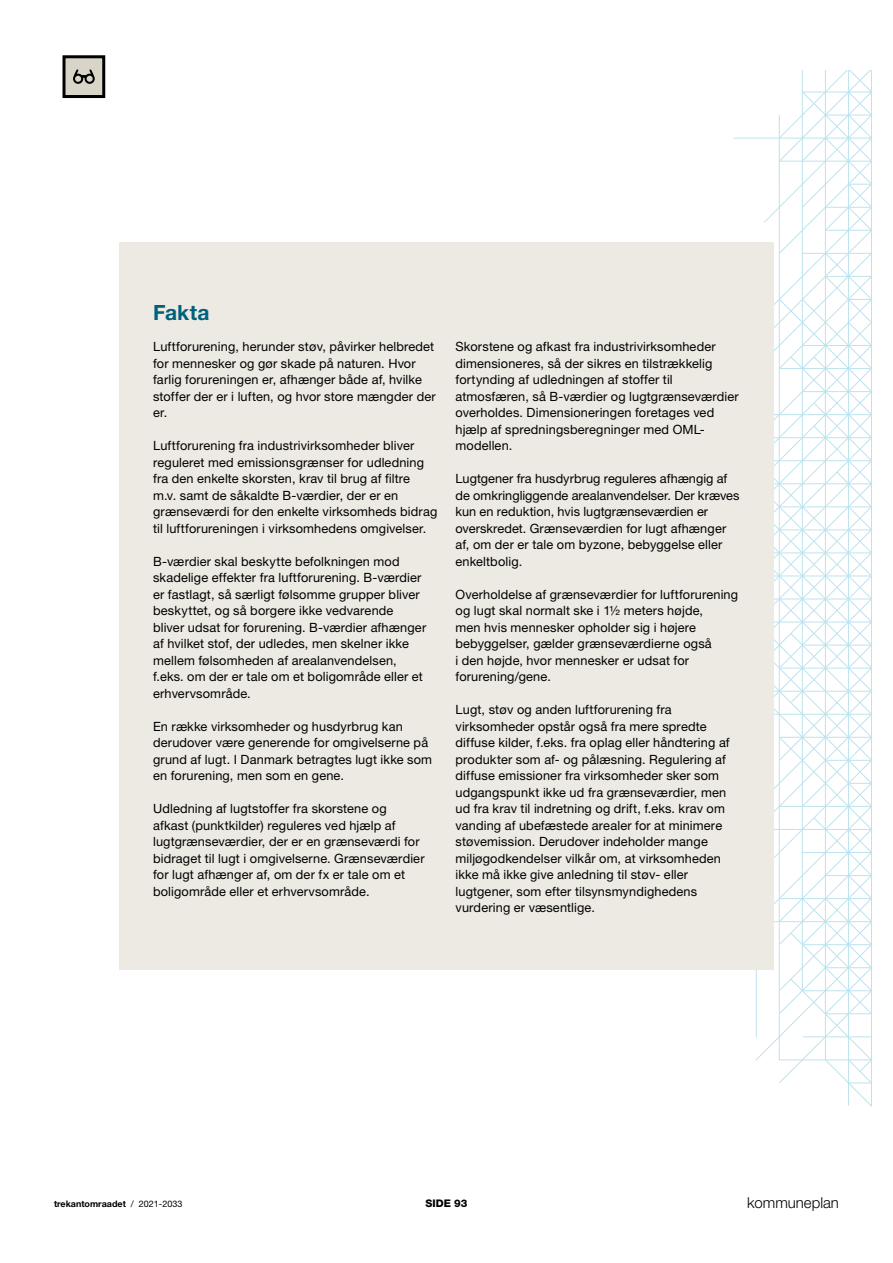
<style>
.page{position:relative;width:893px;height:1263px;background:#fff}
.page>*{position:absolute;margin:0;border:0;box-sizing:border-box;transform-origin:0 0}
.Fakta_rubrik{font:700 21px "Helvetica Neue LT Pro";letter-spacing:.01em;color:#00617c}
.t1{font:300 15px "Helvetica Neue LT Pro";color:#000}
.Brødtekst{font:12.75px/16.5px "Helvetica Neue LT Pro";letter-spacing:.01em;color:#000}
.t2{font:800 10.5px "Helvetica Neue LT Pro";color:#000}
.t3{font:700 9px "Helvetica Neue LT Pro";color:#000}
.s1{font-weight:400}
</style>
<div class="page">
<svg style="left:698px;top:115px;width:92px;height:968px"></svg>
<svg style="left:790px;top:70px;width:82px;height:1037px"></svg>
<svg style="left:825px;top:70px;width:47px;height:1036px"></svg>
<div style="left:119px;top:242px;width:655px;height:727px;background:#eceae2"></div>
<div style="left:64px;top:57px;width:40px;height:40px;background:#d9d4c8"></div>
<svg style="left:73px;top:69px;width:22px;height:15px"></svg>
<div style="left:63px;top:55px;width:42px;height:43px;border:3px solid #000"></div>
<p class="Fakta_rubrik" style="left:153px;top:299px;width:58px">Fakta</p>
<p class="Brødtekst" style="left:153px;top:338px;width:284px">Luftforurening, herunder støv, påvirker helbredet for mennesker og gør skade på naturen. Hvor farlig forureningen er, afhænger både af, hvilke stoffer der er i luften, og hvor store mængder der er.</p>
<p class="Brødtekst" style="left:153px;top:437px;width:286px">Luftforurening fra industrivirksomheder bliver reguleret med emissionsgrænser for udledning fra den enkelte skorsten, krav til brug af filtre<br>m.v. samt de såkaldte B-værdier, der er en grænseværdi for den enkelte virksomheds bidrag til luftforureningen i virksomhedens omgivelser.</p>
<p class="Brødtekst" style="left:153px;top:552px;width:275px">B-værdier skal beskytte befolkningen mod skadelige effekter fra luftforurening. B-værdier er fastlagt, så særligt følsomme grupper bliver beskyttet, og så borgere ikke vedvarende bliver udsat for forurening. B-værdier afhænger af hvilket stof, der udledes, men skelner ikke mellem følsomheden af arealanvendelsen, f.eks. om der er tale om et boligområde eller et erhvervsområde.</p>
<p class="Brødtekst" style="left:153px;top:717px;width:281px">En række virksomheder og husdyrbrug kan derudover være generende for omgivelserne på grund af lugt. I Danmark betragtes lugt ikke som en forurening, men som en gene.</p>
<p class="Brødtekst" style="left:153px;top:800px;width:273px">Udledning af lugtstoffer fra skorstene og afkast (punktkilder) reguleres ved hjælp af lugtgrænseværdier, der er en grænseværdi for bidraget til lugt i omgivelserne. Grænseværdier for lugt afhænger af, om der fx er tale om et boligområde eller et erhvervsområde.</p>
<p class="Brødtekst" style="left:455px;top:338px;width:285px">Skorstene og afkast fra industrivirksomheder dimensioneres, så der sikres en tilstrækkelig fortynding af udledningen af stoffer til atmosfæren, så B-værdier og lugtgrænseværdier overholdes. Dimensioneringen foretages ved hjælp af spredningsberegninger med OML&shy;modellen.</p>
<p class="Brødtekst" style="left:455px;top:470px;width:285px">Lugtgener fra husdyrbrug reguleres afhængig af de omkringliggende arealanvendelser. Der kræves kun en reduktion, hvis lugtgrænseværdien er overskredet. Grænseværdien for lugt afhænger af, om der er tale om byzone, bebyggelse eller enkeltbolig.</p>
<p class="Brødtekst" style="left:455px;top:585px;width:284px">Overholdelse af grænseværdier for luftforurening og lugt skal normalt ske i 1½ meters højde,<br>men hvis mennesker opholder sig i højere bebyggelser, gælder grænseværdierne også<br>i den højde, hvor mennesker er udsat for forurening/gene.</p>
<p class="Brødtekst" style="left:455px;top:701px;width:276px">Lugt, støv og anden luftforurening fra virksomheder opstår også fra mere spredte diffuse kilder, f.eks. fra oplag eller håndtering af produkter som af- og pålæsning. Regulering af diffuse emissioner fra virksomheder sker som udgangspunkt ikke ud fra grænseværdier, men ud fra krav til indretning og drift, f.eks. krav om vanding af ubefæstede arealer for at minimere støvemission. Derudover indeholder mange miljøgodkendelser vilkår om, at virksomheden ikke må ikke give anledning til støv- eller lugtgener, som efter tilsynsmyndighedens vurdering er væsentlige.</p>
<p class="t3" style="left:54px;top:1198px;width:130px">trekantomraadet <span class="s1">/ 2021-2033</span></p>
<p class="t2" style="left:425px;top:1197px;width:44px">SIDE 93</p>
<p class="t1" style="left:747px;top:1193px;width:93px">kommuneplan</p>
</div>
